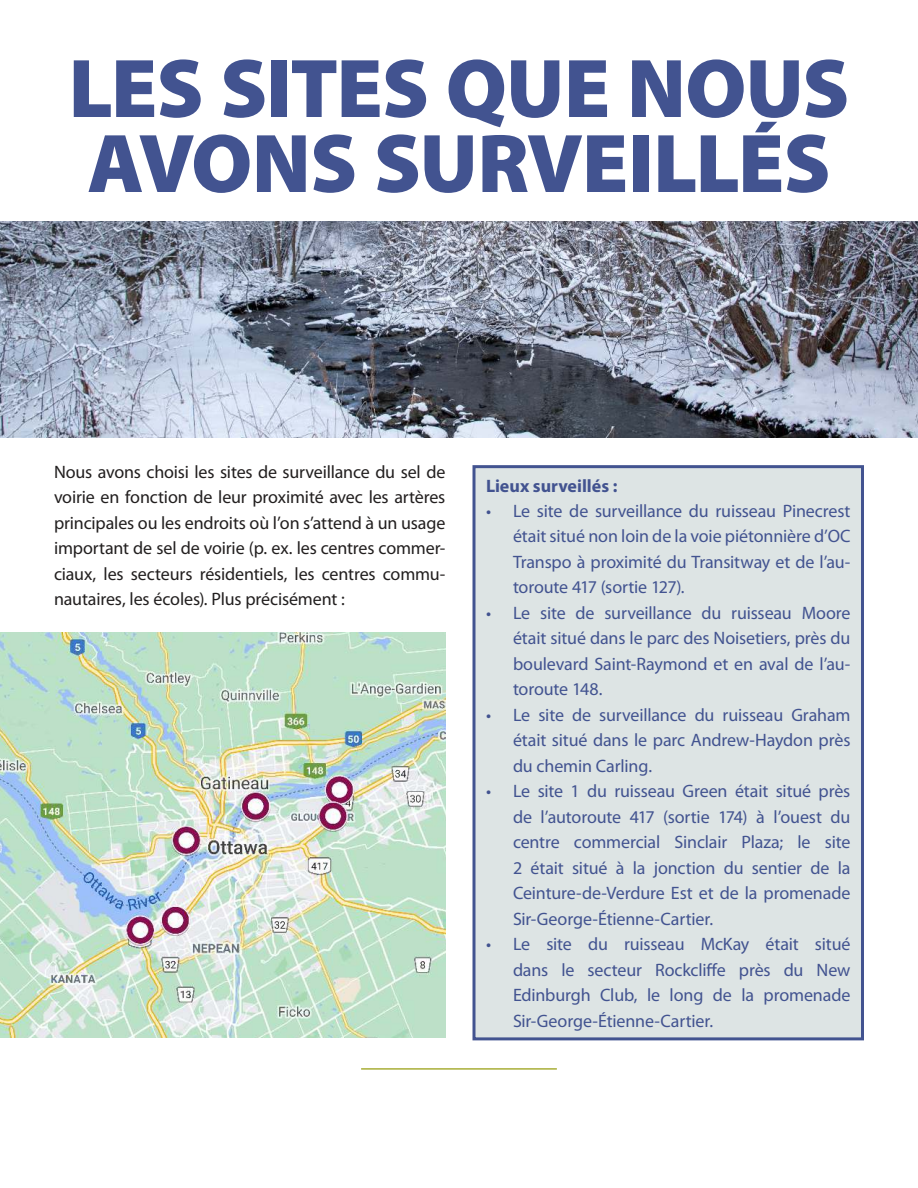
<style>
.page{position:relative;width:918px;height:1188px;background:#fff}
.page>*{position:absolute;margin:0;border:0;box-sizing:border-box;transform-origin:0 0}
.t1{font:900 84px/75px "Myriad Pro";letter-spacing:-.015em;color:#425390}
.t2{font:18px/25.5px "Myriad Pro";letter-spacing:-.01em;color:#425390;text-align:justify}
.t3{font:18px/25.5px "Myriad Pro";letter-spacing:-.01em;color:#221f1f;text-align:justify}
.t4{font:700 18px "Myriad Pro";color:#425390}
</style>
<div class="page">
<img style="left:0;top:221px;width:918px;height:216px">
<hr style="left:361px;top:1068px;width:196px;height:2px;background:#a8ae37">
<img style="left:0;top:632px;width:446px;height:406px">
<div style="left:473px;top:465px;width:391px;height:575px;background:#dde4e4;border:3px solid #425390"></div>
<h1 class="t1" style="left:69px;top:50px;width:782px">LES SITES QUE NOUS<br>AVONS SURVEILLÉS</h1>
<p class="t3" style="left:54px;top:460px;width:393px">Nous avons choisi les sites de surveillance du sel de voirie en fonction de leur proximité avec les artères principales ou les endroits où l’on s’attend à un usage important de sel de voirie (p. ex. les centres commer&shy;ciaux, les secteurs résidentiels, les centres commu&shy;nautaires, les écoles). Plus précisément :</p>
<p class="t4" style="left:486px;top:479px;width:133px">Lieux surveillés :</p>
<p class="t2" style="left:513px;top:499px;width:339px;text-indent:-27px">• Le site de surveillance du ruisseau Pinecrest était situé non loin de la voie piétonnière d’OC Transpo à proximité du Transitway et de l’au&shy;toroute 417 (sortie 127).</p>
<p class="t2" style="left:513px;top:601px;width:339px;text-indent:-27px">• Le site de surveillance du ruisseau Moore était situé dans le parc des Noisetiers, près du boulevard Saint-Raymond et en aval de l’au&shy;toroute 148.</p>
<p class="t2" style="left:513px;top:703px;width:339px;text-indent:-27px">• Le site de surveillance du ruisseau Graham était situé dans le parc Andrew-Haydon près du chemin Carling.</p>
<p class="t2" style="left:513px;top:779px;width:339px;text-indent:-27px">• Le site 1 du ruisseau Green était situé près de l’autoroute 417 (sortie 174) à l’ouest du centre commercial Sinclair Plaza; le site 2 était situé à la jonction du sentier de la Ceinture-de-Verdure Est et de la promenade Sir-George-Étienne-Cartier.</p>
<p class="t2" style="left:513px;top:932px;width:339px;text-indent:-27px">• Le site du ruisseau McKay était situé dans le secteur Rockcliffe près du New Edinburgh Club, le long de la promenade Sir-George-Étienne-Cartier.</p>
</div>
